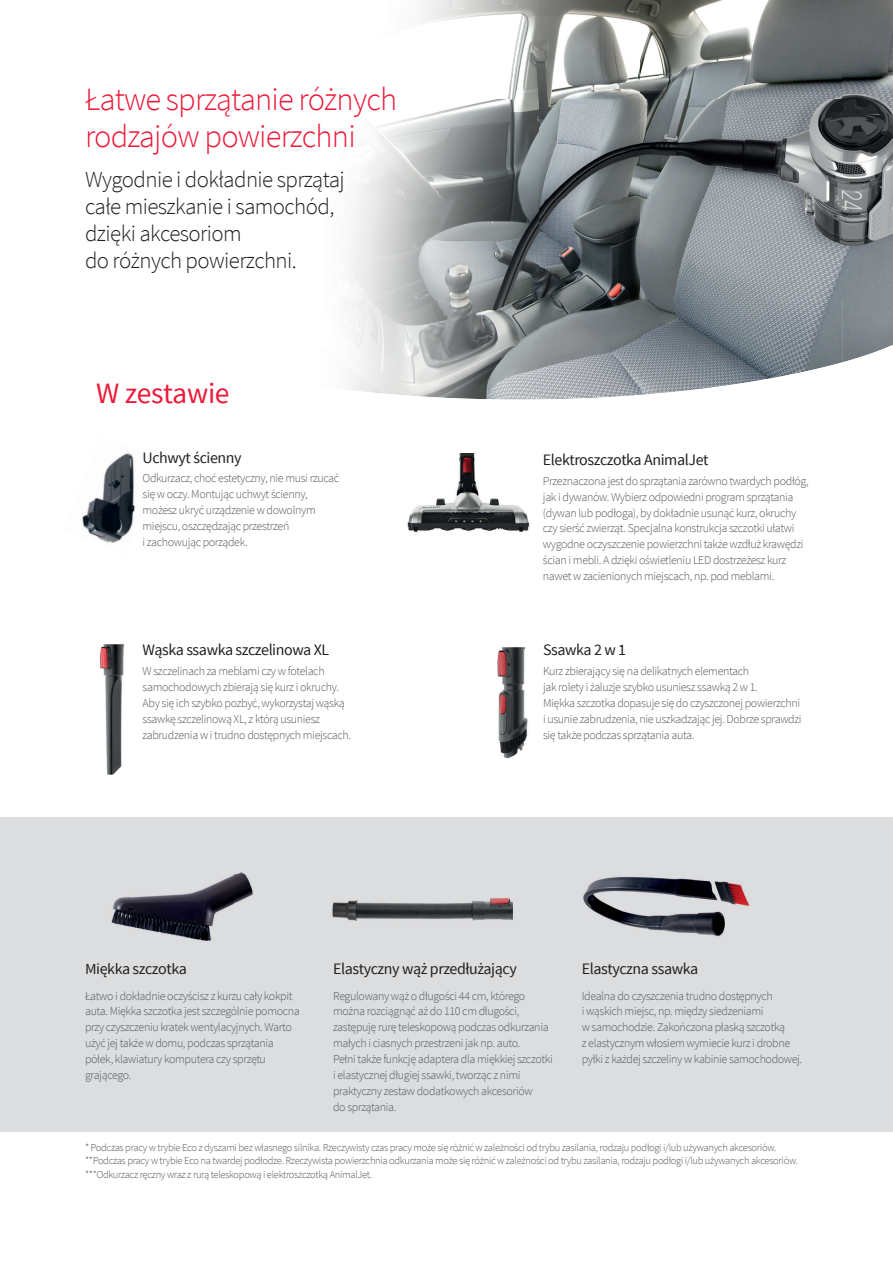
<style>
.page{position:relative;width:893px;height:1263px;background:#fff}
.page>*{position:absolute;margin:0;border:0;box-sizing:border-box;transform-origin:0 0}
.t1{font:300 32.4px/36.3px "Source Sans Pro";letter-spacing:-.025em;color:#ed1a3a}
.t2{font:29.55px "Source Sans Pro";letter-spacing:-.01em;color:#ed1a3a}
.t3{font:300 22.95px/27px "Source Sans Pro";letter-spacing:-.025em;color:#231f20}
.t4{font:15.9px "Source Sans Pro";letter-spacing:-.025em;color:#231f20}
.t5{font:300 12px/15.9px "Source Sans Pro";letter-spacing:-.03em;color:#57585a}
.t6{font:300 10.5px/13.5px "Source Sans Pro";letter-spacing:-.03em;color:#57585a}
</style>
<div class="page">
<img style="left:348px;top:0;width:495px;height:298px">
<img style="left:843px;top:0;width:50px;height:298px">
<svg style="left:348px;top:298px;width:545px;height:102px"></svg>
<div style="left:0;top:817px;width:893px;height:314px;background:#dcdddf"></div>
<img style="left:111px;top:872px;width:142px;height:69px">
<img style="left:82px;top:453px;width:54px;height:90px">
<img style="left:583px;top:877px;width:167px;height:60px">
<img style="left:332px;top:898px;width:181px;height:23px">
<img style="left:407px;top:453px;width:123px;height:79px">
<img style="left:100px;top:644px;width:25px;height:131px">
<img style="left:497px;top:647px;width:32px;height:112px">
<h1 class="t1" style="left:85px;top:82px;width:314px">Łatwe sprzątanie różnych rodzajów powierzchni</h1>
<h3 class="t3" style="left:85px;top:166px;width:261px">Wygodnie i dokładnie sprzątaj całe mieszkanie i samochód, dzięki akcesoriom<br>do różnych powierzchni.</h3>
<h2 class="t2" style="left:96px;top:375px;width:135px">W zestawie</h2>
<h3 class="t4" style="left:143px;top:448px;width:101px">Uchwyt ścienny</h3>
<p class="t5" style="left:143px;top:470px;width:198px">Odkurzacz, choć estetyczny, nie musi rzucać się w oczy. Montując uchwyt ścienny, możesz ukryć urządzenie w dowolnym miejscu, oszczędzając przestrzeń<br>i zachowując porządek.</p>
<h3 class="t4" style="left:143px;top:640px;width:188px">Wąska ssawka szczelinowa XL</h3>
<p class="t5" style="left:143px;top:663px;width:210px">W szczelinach za meblami czy w fotelach samochodowych zbierają się kurz i okruchy.<br>Aby się ich szybko pozbyć, wykorzystaj wąską ssawkę szczelinową XL, z którą usuniesz zabrudzenia w i trudno dostępnych miejscach.</p>
<h3 class="t4" style="left:543px;top:450px;width:167px">Elektroszczotka AnimalJet</h3>
<p class="t5" style="left:543px;top:473px;width:267px">Przeznaczona jest do sprzątania zarówno twardych podłóg, jak i dywanów. Wybierz odpowiedni program sprzątania (dywan lub podłoga), by dokładnie usunąć kurz, okruchy czy sierść zwierząt. Specjalna konstrukcja szczotki ułatwi wygodne oczyszczenie powierzchni także wzdłuż krawędzi ścian i mebli. A dzięki oświetleniu LED dostrzeżesz kurz nawet w zacienionych miejscach, np. pod meblami.</p>
<h3 class="t4" style="left:543px;top:640px;width:85px">Ssawka 2 w 1</h3>
<p class="t5" style="left:543px;top:663px;width:260px">Kurz zbierający się na delikatnych elementach<br>jak rolety i żaluzje szybko usuniesz ssawką 2 w 1.<br>Miękka szczotka dopasuje się do czyszczonej powierzchni i usunie zabrudzenia, nie uszkadzając jej. Dobrze sprawdzi się także podczas sprzątania auta.</p>
<h3 class="t4" style="left:85px;top:959px;width:103px">Miękka szczotka</h3>
<h3 class="t4" style="left:333px;top:959px;width:185px">Elastyczny wąż przedłużający</h3>
<h3 class="t4" style="left:582px;top:959px;width:118px">Elastyczna ssawka</h3>
<p class="t5" style="left:85px;top:988px;width:216px">Łatwo i dokładnie oczyścisz z kurzu cały kokpit auta. Miękka szczotka jest szczególnie pomocna przy czyszczeniu kratek wentylacyjnych. Warto użyć jej także w domu, podczas sprzątania półek, klawiatury komputera czy sprzętu grającego.</p>
<p class="t5" style="left:333px;top:988px;width:221px">Regulowany wąż o długości 44 cm, którego można rozciągnąć aż do 110 cm długości, zastępuję rurę teleskopową podczas odkurzania małych i ciasnych przestrzeni jak np. auto.<br>Pełni także funkcję adaptera dla miękkiej szczotki i elastycznej długiej ssawki, tworząc z nimi praktyczny zestaw dodatkowych akcesoriów<br>do sprzątania.</p>
<p class="t5" style="left:582px;top:988px;width:222px">Idealna do czyszczenia trudno dostępnych<br>i wąskich miejsc, np. między siedzeniami<br>w samochodzie. Zakończona płaską szczotką<br>z elastycznym włosiem wymiecie kurz i drobne pyłki z każdej szczeliny w kabinie samochodowej.</p>
<p class="t6" style="left:85px;top:1141px;width:714px">* Podczas pracy w trybie Eco z dyszami bez własnego silnika. Rzeczywisty czas pracy może się różnić w zależności od trybu zasilania, rodzaju podłogi i/lub używanych akcesoriów. **Podczas pracy w trybie Eco na twardej podłodze. Rzeczywista powierzchnia odkurzania może się różnić w zależności od trybu zasilania, rodzaju podłogi i/lub używanych akcesoriów. ***Odkurzacz ręczny wraz z rurą teleskopową i elektroszczotką AnimalJet.</p>
</div>
